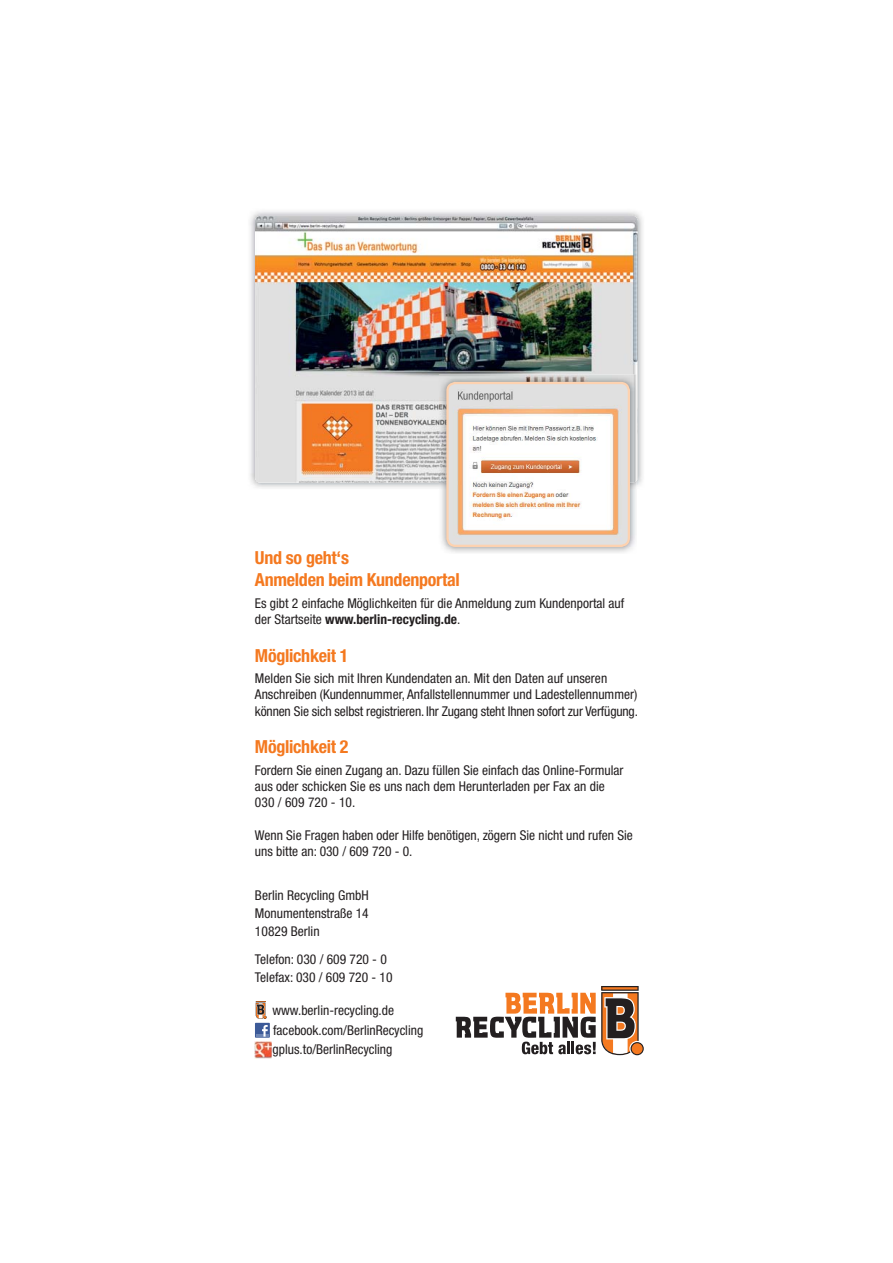
<style>
.page{position:relative;width:893px;height:1263px;background:#fff}
.page>*{position:absolute;margin:0;border:0;box-sizing:border-box;transform-origin:0 0}
.t1{font:700 condensed 18px/21.6px "Helvetica Neue";letter-spacing:-.015em;color:#f47920}
.t2{font:condensed 13.5px/16.2px "Helvetica Neue LTCE";color:#231f20}
.t3{font:condensed 13.5px/18px "Helvetica Neue";color:#231f20}
.s1{font-weight:700}
</style>
<div class="page">
<img style="left:250px;top:211px;width:393px;height:277px">
<img style="left:255px;top:216px;width:383px;height:267px">
<svg style="left:255px;top:1001px;width:12px;height:18px"></svg>
<div style="left:255px;top:1023px;width:15px;height:15px;background:#3c5a98"></div>
<svg style="left:256px;top:1025px;width:13px;height:12px"></svg>
<img style="left:255px;top:1042px;width:16px;height:17px">
<img style="left:439px;top:483px;width:198px;height:70px">
<img style="left:439px;top:374px;width:198px;height:109px">
<img style="left:447px;top:383px;width:182px;height:163px;border-radius:8px">
<div style="left:446px;top:382px;width:184px;height:165px;border:2px solid #fdd2b0;border-radius:8px"></div>
<svg style="left:632px;top:1043px;width:11px;height:11px"></svg>
<svg style="left:456px;top:986px;width:185px;height:70px"></svg>
<h1 class="t1" style="left:255px;top:549px;width:206px">Und so geht‘s<br>Anmelden beim Kundenportal</h1>
<p class="t2" style="left:255px;top:596px;width:371px">Es gibt 2 einfache Möglichkeiten für die Anmeldung zum Kundenportal auf der Startseite <span class="s1">www.berlin-recycling.de</span>.</p>
<h1 class="t1" style="left:255px;top:646px;width:95px">Möglichkeit 1</h1>
<p class="t2" style="left:255px;top:672px;width:384px">Melden Sie sich mit Ihren Kundendaten an. Mit den Daten auf unseren<br>Anschreiben (Kundennummer, Anfallstellennummer und Ladestellennummer) können Sie sich selbst registrieren. Ihr Zugang steht Ihnen sofort zur Verfügung.</p>
<h1 class="t1" style="left:255px;top:738px;width:95px">Möglichkeit 2</h1>
<p class="t2" style="left:255px;top:763px;width:370px">Fordern Sie einen Zugang an. Dazu füllen Sie einfach das Online-Formular aus oder schicken Sie es uns nach dem Herunterladen per Fax an die<br>030 / 609 720 - 10.</p>
<p class="t2" style="left:255px;top:828px;width:379px">Wenn Sie Fragen haben oder Hilfe benötigen, zögern Sie nicht und rufen Sie uns bitte an: 030 / 609 720 - 0.</p>
<p class="t3" style="left:255px;top:887px;width:115px;text-align:justify">Berlin Recycling GmbH Monumentenstraße 14<br>10829 Berlin</p>
<p class="t3" style="left:255px;top:952px;width:139px">Telefon: 030 / 609 720 - 0<br>Telefax: 030 / 609 720 - 10</p>
<p class="t3" style="left:272px;top:1002px;width:152px;line-height:19.5px">www.berlin-recycling.de facebook.com/BerlinRecycling gplus.to/BerlinRecycling</p>
</div>
